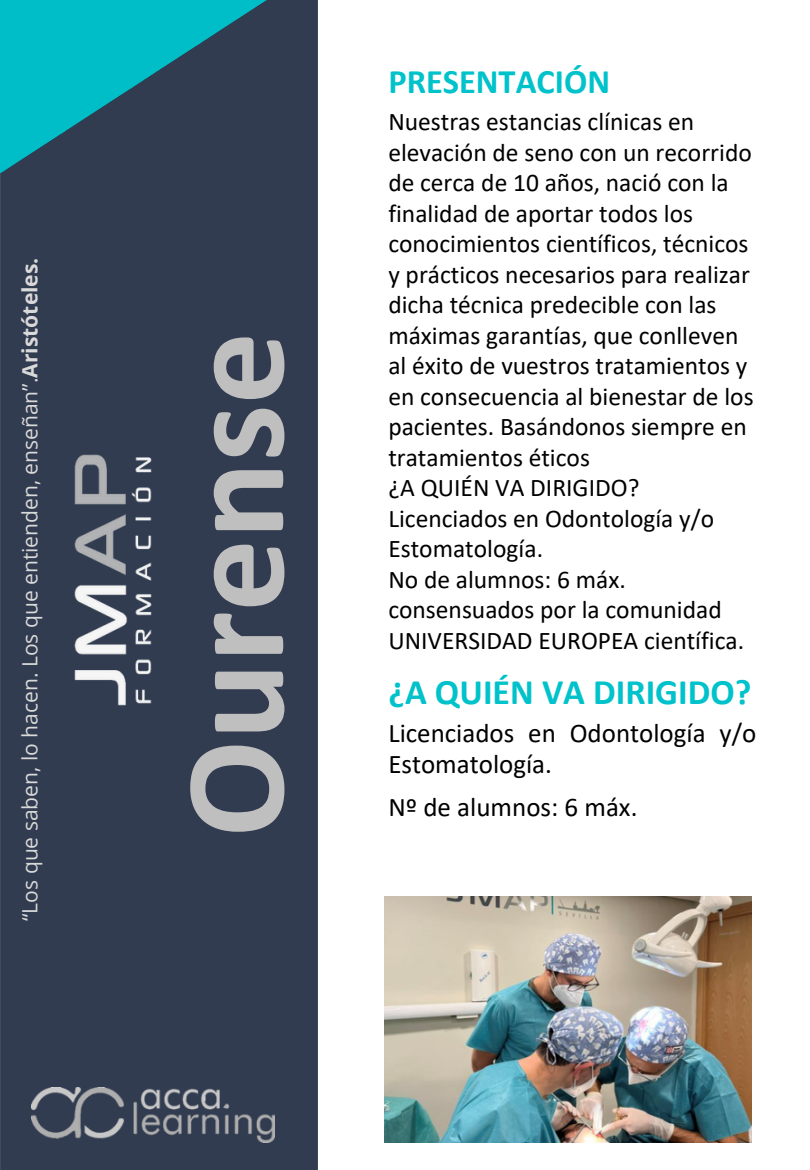
<style>
.page{position:relative;width:810px;height:1170px;background:#fff}
.page>*{position:absolute;margin:0;border:0;box-sizing:border-box;transform-origin:0 0}
.t1{font:700 144px "Calibri";color:#bfbfbf}
.t2{font:700 36px "Calibri";color:#00c2cb}
.t3{font:700 34.5px "Calibri";color:#00c2cb}
.t4{font:27px/31.5px "Calibri";color:#000}
.t5{font:25.5px/30.5px "Calibri";color:#000}
.t6{font:21px "Open Sans";color:#d9d9d9}
.s1{font-weight:700}
</style>
<div class="page">
<div style="left:0;top:0;width:317px;height:1170px;background:#323c50"></div>
<img style="left:70px;top:450px;width:87px;height:261px">
<img style="left:0;top:0;width:274px;height:176px">
<img style="left:32px;top:1088px;width:243px;height:55px">
<img style="left:385px;top:897px;width:366px;height:246px">
<h2 class="t6" style="left:15px;top:921px;width:665px;rotate:-90deg">“Los que saben, lo hacen. Los que entienden, enseñan”.<span class="s1">Aristóteles.</span></h2>
<p class="t1" style="left:175px;top:837px;width:507px;rotate:-90deg">Ourense</p>
<h1 class="t3" style="left:388px;top:67px;width:223px">PRESENTACIÓN</h1>
<h1 class="t5" style="left:388px;top:109px;width:367px">Nuestras estancias clínicas en elevación de seno con un recorrido de cerca de 10 años, nació con la finalidad de aportar todos los conocimientos científicos, técnicos y prácticos necesarios para realizar dicha técnica predecible con las máximas garantías, que conlleven al éxito de vuestros tratamientos y en consecuencia al bienestar de los pacientes. Basá ndonos siempre en tratamientos éticos<br>¿A QUIÉN VA DIRIGIDO?<br>Licenciados en Odontología y/o<br>Estomatología.<br>No de alumnos: 6 máx. consensuados por la comunidad<br>UNIVERSIDAD EUROPEA científica.</h1>
<h2 class="t2" style="left:388px;top:677px;width:365px">¿A QUIÉN VA DIRIGIDO?</h2>
<h2 class="t4" style="left:388px;top:719px;width:370px">Licenciados en Odontología y/o<br>Estomatología.</h2>
<h2 class="t4" style="left:388px;top:794px;width:251px">Nº de alumnos: 6 máx.</h2>
</div>
